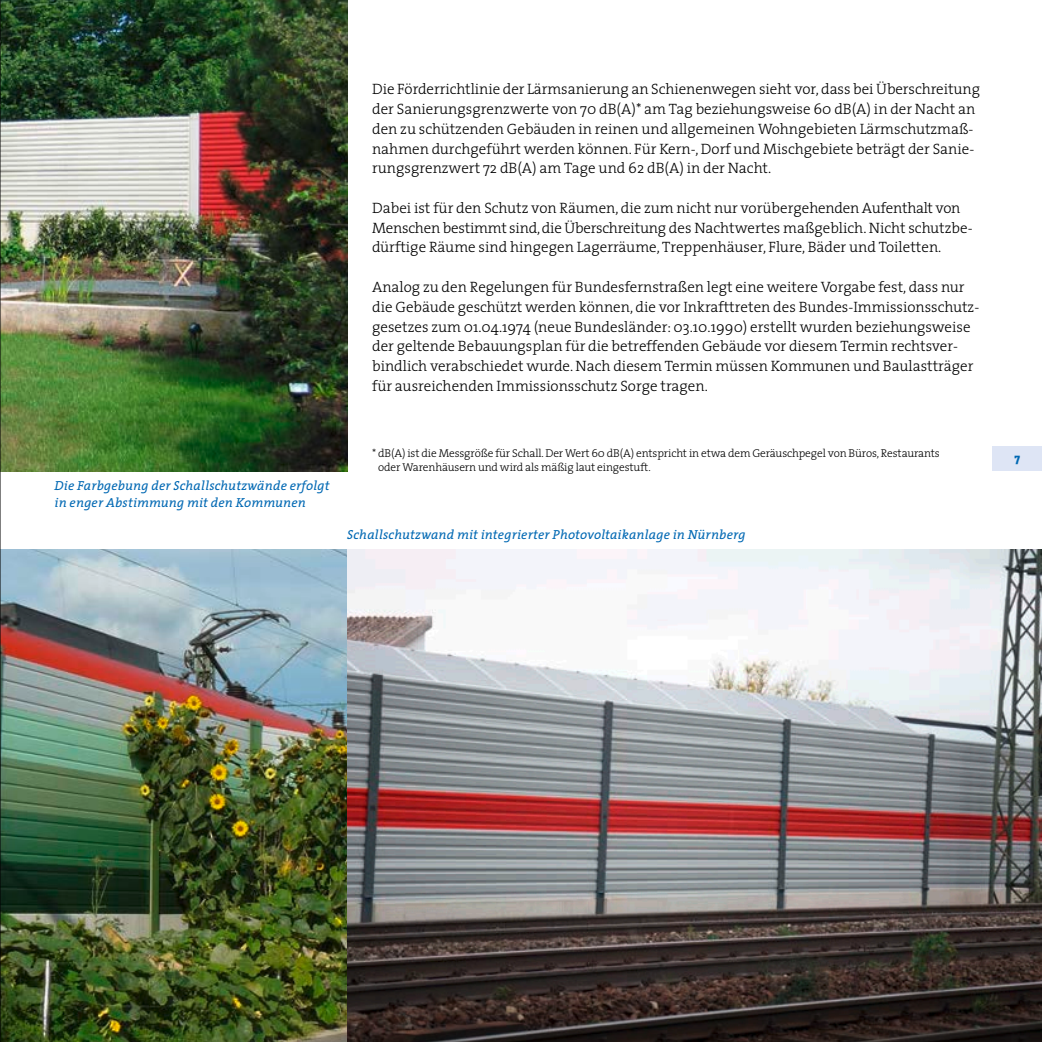
<style>
.page{position:relative;width:1042px;height:1042px;background:#fff}
.page>*{position:absolute;margin:0;border:0;box-sizing:border-box;transform-origin:0 0}
._01_text{font:300 15.05px/19.8px "The Serif";color:#000}
._01_bu{font:italic 13.12px/17.3px "The Serif";letter-spacing:.015em;color:#0068b3}
.t1{font:800 12.25px "The Serif";color:#0068b3}
._01_bu-2{font:300 11.38px/14px "The Serif";letter-spacing:-.01em;color:#000}
</style>
<div class="page">
<img style="left:1px;top:0;width:346px;height:471px">
<img style="left:1px;top:549px;width:1041px;height:493px">
<svg style="left:347px;top:885px;width:695px;height:157px;background:#463e3b"></svg>
<div style="left:992px;top:446px;width:50px;height:25px;background:#dee5f5"></div>
<hr style="left:0;top:0;width:1px;height:1042px;background:#000">
<p class="_01_text" style="left:372px;top:79px;width:609px">Die Förderrichtlinie der Lärmsanierung an Schienenwegen sieht vor, dass bei Überschreitung der Sanierungsgrenzwerte von 70 dB(A)* am Tag beziehungsweise 60 dB(A) in der Nacht an den zu schützenden Gebäuden in reinen und allgemeinen Wohngebieten Lärmschutzmaß&shy;nahmen durchgeführt werden können. Für Kern-, Dorf und Mischgebiete beträgt der Sanie&shy;rungsgrenzwert 72 dB(A) am Tage und 62 dB(A) in der Nacht.</p>
<p class="_01_text" style="left:372px;top:197px;width:602px">Dabei ist für den Schutz von Räumen, die zum nicht nur vorübergehenden Aufenthalt von<br>Menschen bestimmt sind, die Überschreitung des Nachtwertes maßgeblich. Nicht schutzbe&shy;dürftige Räume sind hingegen Lagerräume, Treppenhäuser, Flure, Bäder und Toiletten.</p>
<p class="_01_text" style="left:372px;top:276px;width:608px">Analog zu den Regelungen für Bundesfernstraßen legt eine weitere Vorgabe fest, dass nur die Gebäude geschützt werden können, die vor Inkrafttreten des Bundes-Immissionsschutz&shy;gesetzes zum 01.04.1974 (neue Bundesländer: 03.10.1990) erstellt wurden beziehungsweise der geltende Bebauungsplan für die betreffenden Gebäude vor diesem Termin rechtsver&shy;bindlich verabschiedet wurde. Nach diesem Termin müssen Kommunen und Baulastträger für ausreichenden Immissionsschutz Sorge tragen.</p>
<p class="_01_bu" style="left:55px;top:476px;width:276px">Die Farbgebung der Schallschutzwände erfolgt in enger Abstimmung mit den Kommunen</p>
<p class="_01_bu-2" style="left:378px;top:446px;width:563px;text-indent:-6px">* dB(A) ist die Messgröße für Schall. Der Wert 60 dB(A) entspricht in etwa dem Geräuschpegel von Büros, Restaurants oder Warenhäusern und wird als mäßig laut eingestuft.</p>
<p class="_01_bu" style="left:347px;top:525px;width:400px">Schallschutzwand mit integrierter Photovoltaikanlage in Nürnberg</p>
<p class="t1" style="left:1014px;top:447px;width:7px">7</p>
</div>
